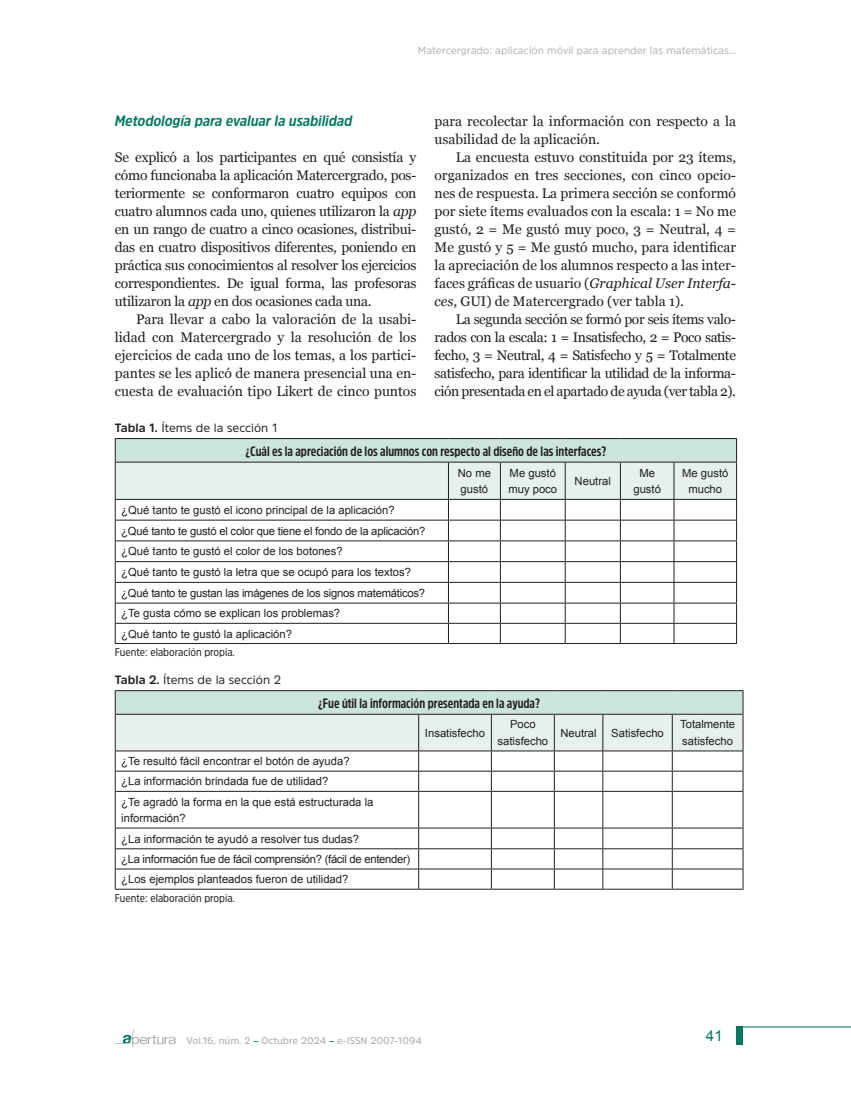
<style>
.page{position:relative;width:851px;height:1106px;background:#fff}
.page>*{position:absolute;margin:0;border:0;box-sizing:border-box;transform-origin:0 0}
.t1{font:italic 700 15px "Amsi Pro Narw";color:#007961}
.t2{font:15px "Arial";color:#007961}
.t3{font:13.8px/18px "Georgia";color:#221e1f;text-align:justify}
.t4{font:700 13.5px "Amsi Pro Cond";color:#221e1f}
.t5{font:12px "Amsi Pro";color:#221e1f}
.t6{font:11.25px/16.5px "Arial";color:#221e1f}
.t7{font:11.25px "Amsi Pro Narw";color:#221e1f}
.t8{font:10.5px "Amsi Pro";color:#b1b2b6}
.t9{font:600 9.75px "Amsi Pro";color:#b1b2b6}
.s1{font-style:italic}
.s2{font-weight:700}
.s3{color:#007961}
</style>
<div class="page">
<svg style="left:115px;top:1029px;width:60px;height:17px"></svg>
<hr style="left:738px;top:1026px;width:112px;height:1px;background:#007961">
<div style="left:736px;top:1026px;width:6px;height:18px;background:#007961"></div>
<hr style="left:115px;top:438px;width:333px;height:1px;background:#221e1f">
<hr style="left:448px;top:438px;width:52px;height:1px;background:#221e1f">
<hr style="left:500px;top:438px;width:65px;height:1px;background:#221e1f">
<hr style="left:565px;top:438px;width:55px;height:1px;background:#221e1f">
<hr style="left:620px;top:438px;width:54px;height:1px;background:#221e1f">
<hr style="left:674px;top:438px;width:62px;height:1px;background:#221e1f">
<svg style="left:115px;top:439px;width:622px;height:204px"></svg>
<hr style="left:115px;top:643px;width:333px;height:1px;background:#221e1f">
<hr style="left:448px;top:643px;width:52px;height:1px;background:#221e1f">
<hr style="left:500px;top:643px;width:65px;height:1px;background:#221e1f">
<hr style="left:565px;top:643px;width:55px;height:1px;background:#221e1f">
<hr style="left:620px;top:643px;width:54px;height:1px;background:#221e1f">
<hr style="left:674px;top:643px;width:62px;height:1px;background:#221e1f">
<hr style="left:115px;top:690px;width:303px;height:1px;background:#221e1f">
<hr style="left:418px;top:690px;width:73px;height:1px;background:#221e1f">
<hr style="left:491px;top:690px;width:63px;height:1px;background:#221e1f">
<hr style="left:554px;top:690px;width:48px;height:1px;background:#221e1f">
<hr style="left:602px;top:690px;width:70px;height:1px;background:#221e1f">
<hr style="left:672px;top:690px;width:71px;height:1px;background:#221e1f">
<svg style="left:115px;top:691px;width:628px;height:100px"></svg>
<hr style="left:115px;top:791px;width:303px;height:1px;background:#221e1f">
<hr style="left:115px;top:791px;width:1px;height:36px;background:#221e1f">
<hr style="left:418px;top:791px;width:73px;height:1px;background:#221e1f">
<hr style="left:418px;top:791px;width:1px;height:36px;background:#221e1f">
<hr style="left:491px;top:791px;width:63px;height:1px;background:#221e1f">
<hr style="left:491px;top:791px;width:1px;height:36px;background:#221e1f">
<hr style="left:554px;top:791px;width:48px;height:1px;background:#221e1f">
<hr style="left:554px;top:791px;width:1px;height:36px;background:#221e1f">
<hr style="left:602px;top:791px;width:70px;height:1px;background:#221e1f">
<hr style="left:602px;top:791px;width:1px;height:36px;background:#221e1f">
<hr style="left:672px;top:791px;width:71px;height:1px;background:#221e1f">
<hr style="left:671px;top:791px;width:1px;height:36px;background:#221e1f">
<hr style="left:742px;top:791px;width:1px;height:36px;background:#221e1f">
<hr style="left:115px;top:827px;width:303px;height:1px;background:#221e1f">
<hr style="left:418px;top:827px;width:73px;height:1px;background:#221e1f">
<hr style="left:491px;top:827px;width:63px;height:1px;background:#221e1f">
<hr style="left:554px;top:827px;width:48px;height:1px;background:#221e1f">
<hr style="left:602px;top:827px;width:70px;height:1px;background:#221e1f">
<hr style="left:672px;top:827px;width:71px;height:1px;background:#221e1f">
<hr style="left:115px;top:848px;width:303px;height:1px;background:#221e1f">
<hr style="left:418px;top:848px;width:73px;height:1px;background:#221e1f">
<hr style="left:491px;top:848px;width:63px;height:1px;background:#221e1f">
<hr style="left:554px;top:848px;width:48px;height:1px;background:#221e1f">
<hr style="left:602px;top:848px;width:70px;height:1px;background:#221e1f">
<hr style="left:672px;top:848px;width:71px;height:1px;background:#221e1f">
<hr style="left:115px;top:868px;width:303px;height:1px;background:#221e1f">
<svg style="left:115px;top:828px;width:1px;height:60px"></svg>
<hr style="left:418px;top:868px;width:73px;height:1px;background:#221e1f">
<svg style="left:418px;top:828px;width:1px;height:60px"></svg>
<hr style="left:491px;top:868px;width:63px;height:1px;background:#221e1f">
<svg style="left:491px;top:828px;width:1px;height:60px"></svg>
<hr style="left:554px;top:868px;width:48px;height:1px;background:#221e1f">
<svg style="left:554px;top:828px;width:1px;height:60px"></svg>
<hr style="left:602px;top:868px;width:70px;height:1px;background:#221e1f">
<svg style="left:602px;top:828px;width:1px;height:60px"></svg>
<hr style="left:672px;top:868px;width:71px;height:1px;background:#221e1f">
<svg style="left:671px;top:828px;width:1px;height:60px"></svg>
<svg style="left:742px;top:828px;width:1px;height:60px"></svg>
<hr style="left:115px;top:888px;width:303px;height:1px;background:#221e1f">
<hr style="left:418px;top:888px;width:73px;height:1px;background:#221e1f">
<hr style="left:491px;top:888px;width:63px;height:1px;background:#221e1f">
<hr style="left:554px;top:888px;width:48px;height:1px;background:#221e1f">
<hr style="left:602px;top:888px;width:70px;height:1px;background:#221e1f">
<hr style="left:672px;top:888px;width:71px;height:1px;background:#221e1f">
<p class="t8" style="left:418px;top:43px;width:319px">Matercergrado: aplicación móvil para aprender las matemáticas...</p>
<p class="t1" style="left:115px;top:110px;width:239px">Metodología para evaluar la usabilidad</p>
<p class="t3" style="left:115px;top:148px;width:303px">Se explicó a los participantes en qué consistía y cómo funcionaba la aplicación Matercergrado, pos&shy;teriormente se conformaron cuatro equipos con cuatro alumnos cada uno, quienes utilizaron la <span class="s1">app </span>en un rango de cuatro a cinco ocasiones, distribui&shy;das en cuatro dispositivos diferentes, poniendo en práctica sus conocimientos al resolver los ejercicios correspondientes. De igual forma, las profesoras utilizaron la <span class="s1">app</span> en dos ocasiones cada una.</p>
<p class="t3" style="left:115px;top:310px;width:303px;text-indent:21px">Para llevar a cabo la valoración de la usabi&shy;lidad con Matercergrado y la resolución de los ejercicios de cada uno de los temas, a los partici&shy;pantes se les aplicó de manera presencial una en&shy;cuesta de evaluación tipo Likert de cinco puntos</p>
<p class="t3" style="left:434px;top:112px;width:303px">para recolectar la información con respecto a la usabilidad de la aplicación.</p>
<p class="t3" style="left:434px;top:148px;width:303px;text-indent:21px">La encuesta estuvo constituida por 23 ítems, organizados en tres secciones, con cinco opcio&shy;nes de respuesta. La primera sección se conformó por siete ítems evaluados con la escala: 1 = No me gustó, 2 = Me gustó muy poco, 3 = Neutral, 4 = Me gustó y 5 = Me gustó mucho, para identificar la apreciación de los alumnos respecto a las inter&shy;faces gráficas de usuario (<span class="s1">Graphical User Interfa&shy;ces</span>, GUI) de Matercergrado (ver tabla 1).</p>
<p class="t3" style="left:434px;top:310px;width:303px;text-indent:21px">La segunda sección se formó por seis ítems valo&shy;rados con la escala: 1 = Insatisfecho, 2 = Poco satis&shy;fecho, 3 = Neutral, 4 = Satisfecho y 5 = Totalmente satisfecho, para identificar la utilidad de la informa&shy;ción presentada en el apartado de ayuda (ver tabla 2).</p>
<p class="t5" style="left:115px;top:420px;width:164px"><span class="s2">Tabla 1.</span> Ítems de la sección 1</p>
<p class="t4" style="left:245px;top:442px;width:362px">¿Cuál es la apreciación de los alumnos con respecto al diseño de las interfaces?</p>
<p class="t6" style="left:458px;top:464px;width:35px">No me gustó</p>
<p class="t6" style="left:508px;top:464px;width:50px">Me gustó muy poco</p>
<p class="t6" style="left:574px;top:473px;width:38px">Neutral</p>
<p class="t6" style="left:633px;top:464px;width:29px;text-align:center">Me gustó</p>
<p class="t6" style="left:682px;top:464px;width:48px;text-align:center">Me gustó mucho</p>
<p class="t6" style="left:121px;top:500px;width:305px;line-height:20.5px">¿Qué tanto te gustó el icono principal de la aplicación?<br>¿Qué tanto te gustó el color que tiene el fondo de la aplicación? ¿Qué tanto te gustó el color de los botones?<br>¿Qué tanto te gustó la letra que se ocupó para los textos? ¿Qué tanto te gustan las imágenes de los signos matemáticos? ¿Te gusta cómo se explican los problemas?<br>¿Qué tanto te gustó la aplicación?</p>
<p class="t7" style="left:115px;top:644px;width:121px">Fuente: elaboración propia.</p>
<p class="t5" style="left:115px;top:672px;width:168px"><span class="s2">Tabla 2.</span> Ítems de la sección 2</p>
<p class="t4" style="left:318px;top:694px;width:223px">¿Fue útil la información presentada en la ayuda?</p>
<p class="t6" style="left:425px;top:724px;width:62px">Insatisfecho</p>
<p class="t6" style="left:497px;top:716px;width:52px;text-align:center">Poco satisfecho</p>
<p class="t6" style="left:560px;top:724px;width:38px">Neutral</p>
<p class="t6" style="left:611px;top:724px;width:54px">Satisfecho</p>
<p class="t6" style="left:680px;top:716px;width:57px">Totalmente satisfecho</p>
<p class="t6" style="left:121px;top:751px;width:253px;line-height:20.2px">¿Te resultó fácil encontrar el botón de ayuda?<br>¿La información brindada fue de utilidad?<br>¿Te agradó la forma en la que está estructurada la</p>
<p class="t6" style="left:121px;top:808px;width:290px;line-height:20.4px">información?<br>¿La información te ayudó a resolver tus dudas?<br>¿La información fue de fácil comprensión? (fácil de entender) ¿Los ejemplos planteados fueron de utilidad?</p>
<p class="t7" style="left:115px;top:890px;width:121px">Fuente: elaboración propia.</p>
<p class="t9" style="left:186px;top:1034px;width:237px">Vol.16, núm. 2 <span class="s3">–</span> Octubre 2024 <span class="s3">–</span> e-ISSN 2007-1094</p>
<p class="t2" style="left:705px;top:1026px;width:18px">41</p>
</div>
